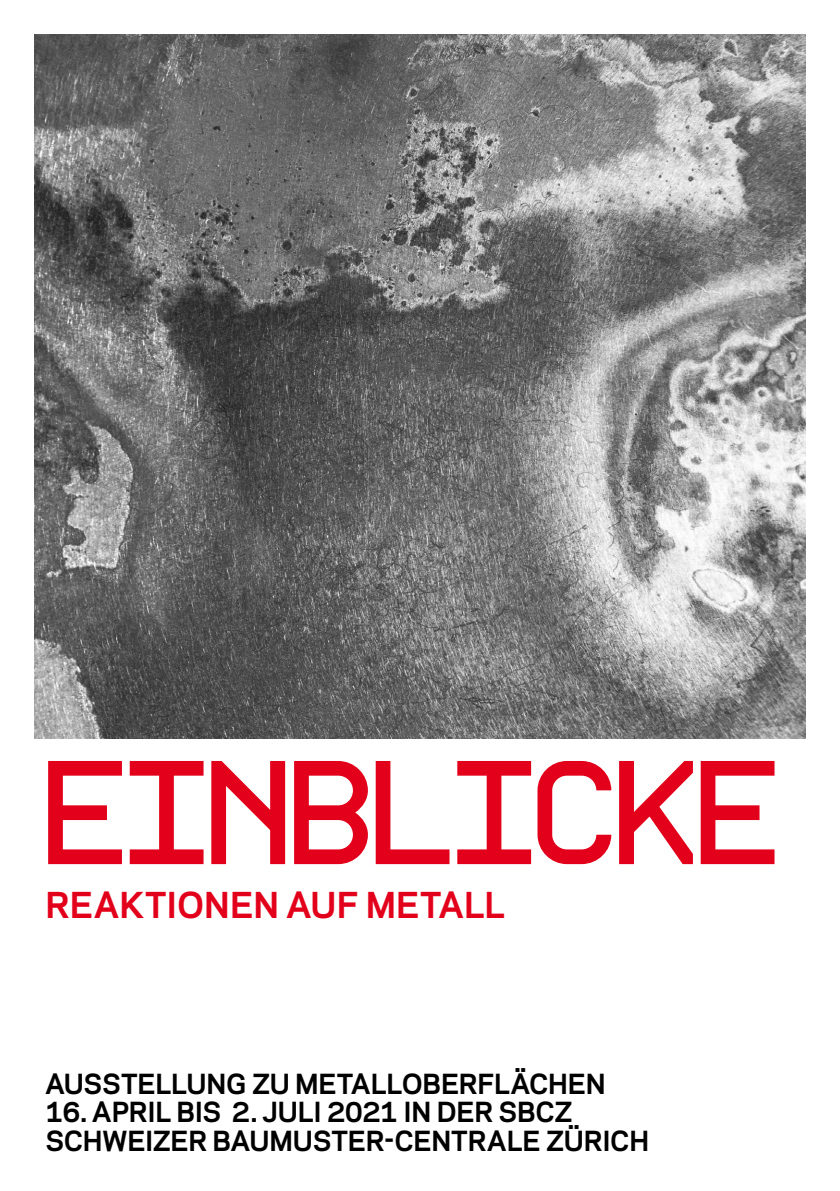
<style>
.page{position:relative;width:840px;height:1191px;background:#fff}
.page>*{position:absolute;margin:0;border:0;box-sizing:border-box;transform-origin:0 0}
.t1{font:144px "Auto Scape";letter-spacing:-.085em;color:#e2001a}
.t2{font:700 33.6px "Galaxie Polaris";letter-spacing:.005em;color:#e2001a}
.t3{font:700 26px/28.4px "Galaxie Polaris";letter-spacing:-.01em;color:#000}
</style>
<div class="page">
<img style="left:34px;top:34px;width:771px;height:704px">
<h1 class="t1" style="left:45px;top:729px;width:747px">EINBLICKE</h1>
<p class="t2" style="left:45px;top:880px;width:461px">REAKTIONEN AUF METALL</p>
<p class="t3" style="left:45px;top:1068px;width:561px">AUSSTELLUNG ZU METALLOBERFLÄCHEN</p>
<p class="t3" style="left:45px;top:1096px;width:605px">16. APRIL BIS 2. JULI 2021 IN DER SBCZ<br>SCHWEIZER BAUMUSTER-CENTRALE ZÜRICH</p>
</div>
